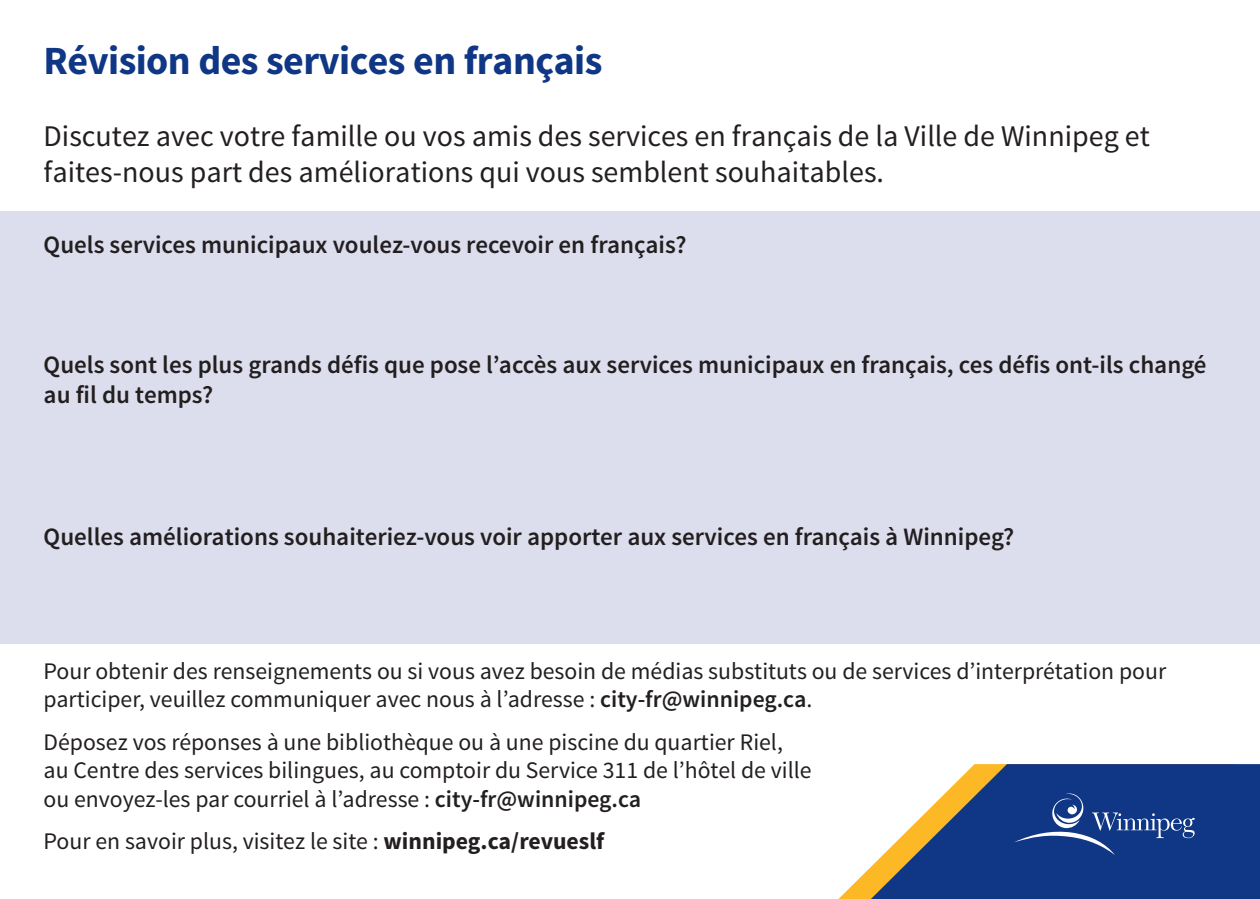
<style>
.page{position:relative;width:1260px;height:899px;background:#fff}
.page>*{position:absolute;margin:0;border:0;box-sizing:border-box;transform-origin:0 0}
.t1{font:700 40px "Source Sans Pro";letter-spacing:-.015em;color:#103785}
.t2{font:30px/36px "Source Sans Pro";color:#231f20}
.t3{font:600 25px/30px "Source Sans Pro";color:#231f20}
.t4{font:23.75px/28.5px "Source Sans Pro";color:#231f20}
.s1{font-weight:600}
.s2{font-weight:700}
</style>
<div class="page">
<div style="left:0;top:211px;width:1260px;height:432px;background:#dcdeed"></div>
<svg style="left:848px;top:764px;width:412px;height:134px;fill:#103785"></svg>
<svg style="left:1014px;top:793px;width:180px;height:62px;background:#274a91"></svg>
<p class="t1" style="left:44px;top:35px;width:560px">Révision des services en français</p>
<p class="t2" style="left:44px;top:118px;width:1108px">Discutez avec votre famille ou vos amis des services en français de la Ville de Winnipeg et faites-nous part des améliorations qui vous semblent souhaitables.</p>
<p class="t3" style="left:44px;top:230px;width:644px">Quels services municipaux voulez-vous recevoir en français?</p>
<p class="t3" style="left:44px;top:350px;width:1164px">Quels sont les plus grands défis que pose l’accès aux services municipaux en français, ces défis ont-ils changé au fil du temps?</p>
<p class="t3" style="left:44px;top:522px;width:972px">Quelles améliorations souhaiteriez-vous voir apporter aux services en français à Winnipeg?</p>
<p class="t4" style="left:44px;top:656px;width:1124px">Pour obtenir des renseignements ou si vous avez besoin de médias substituts ou de services d’interprétation pour participer, veuillez communiquer avec nous à l’adresse : <span class="s1">city-fr@winnipeg.ca</span>.</p>
<p class="t4" style="left:44px;top:727px;width:769px">Déposez vos réponses à une bibliothèque ou à une piscine du quartier Riel, au Centre des services bilingues, au comptoir du Service 311 de l’hôtel de ville ou envoyez-les par courriel à l’adresse : <span class="s1">city-fr@winnipeg.ca</span></p>
<p class="t4" style="left:44px;top:827px;width:562px">Pour en savoir plus, visitez le site : <span class="s2">winnipeg.ca/revueslf</span></p>
</div>
